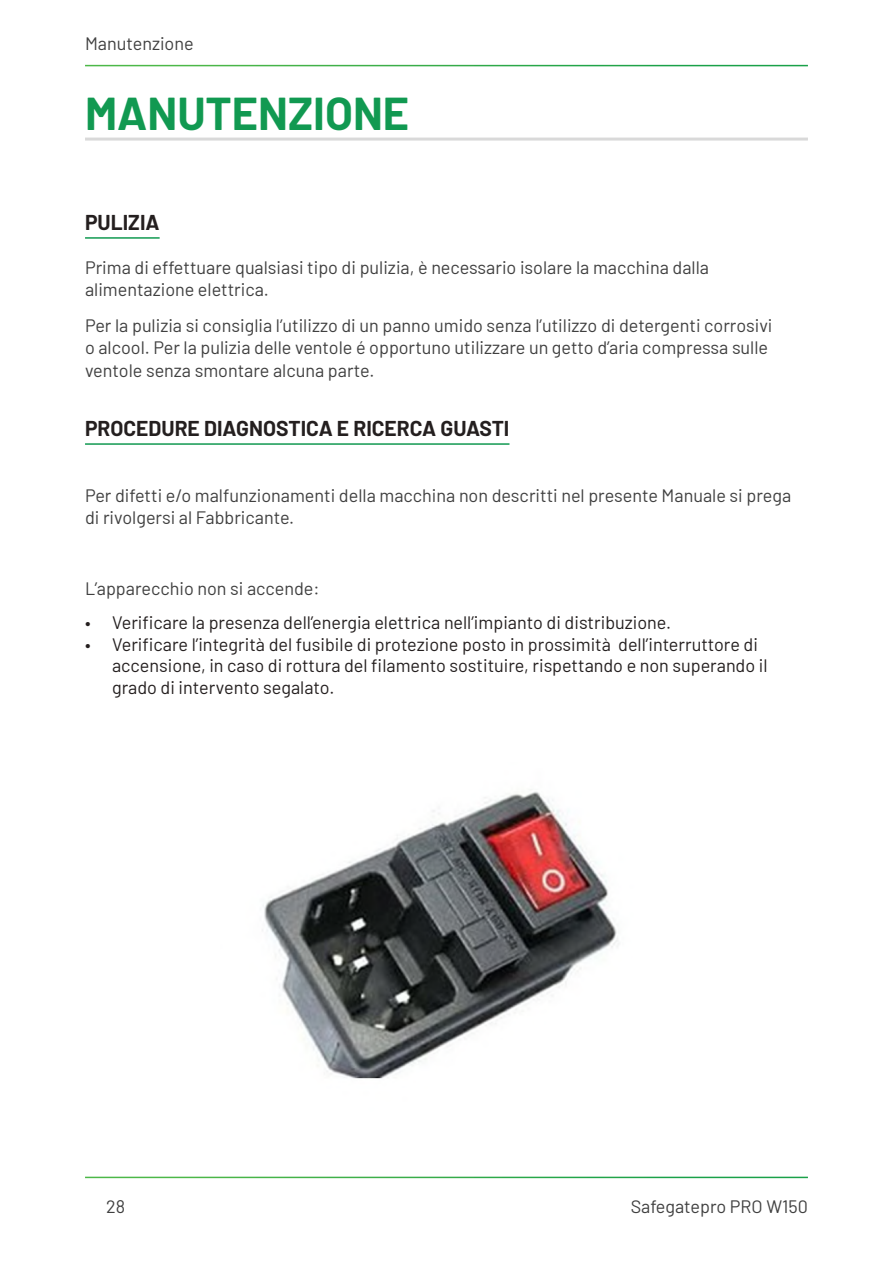
<style>
.page{position:relative;width:893px;height:1263px;background:#fff}
.page>*{position:absolute;margin:0;border:0;box-sizing:border-box;transform-origin:0 0}
.t1{font:700 45px "Barlow";color:#119951}
.t2{font:700 21px "Barlow";color:#241f1f}
.t3{font:18px/22.5px "Barlow";color:#404040}
.t4{font:18px/21.6px "Barlow";color:#241f1f}
</style>
<div class="page">
<hr style="left:85px;top:138px;width:723px;height:3px;background:#d9d9d9">
<hr style="left:85px;top:237px;width:75px;height:2px;background:#119951">
<hr style="left:85px;top:443px;width:424px;height:2px;background:#119951">
<img style="left:262px;top:791px;width:357px;height:288px">
<p class="t3" style="left:85px;top:31px;width:110px">Manutenzione</p>
<h1 class="t1" style="left:85px;top:81px;width:325px">MANUTENZIONE</h1>
<p class="t2" style="left:85px;top:207px;width:76px">PULIZIA</p>
<p class="t3" style="left:85px;top:255px;width:625px">Prima di effettuare qualsiasi tipo di pulizia, è necessario isolare la macchina dalla alimentazione elettrica.</p>
<p class="t3" style="left:85px;top:313px;width:689px">Per la pulizia si consiglia l’utilizzo di un panno umido senza l’utilizzo di detergenti corrosivi o alcool. Per la pulizia delle ventole é opportuno utilizzare un getto d’aria compressa sulle ventole senza smontare alcuna parte.</p>
<p class="t2" style="left:85px;top:413px;width:426px">PROCEDURE DIAGNOSTICA E RICERCA GUASTI</p>
<p class="t3" style="left:85px;top:482px;width:708px">Per difetti e/o malfunzionamenti della macchina non descritti nel presente Manuale si prega di rivolgersi al Fabbricante.</p>
<p class="t3" style="left:85px;top:575px;width:236px">L’apparecchio non si accende:</p>
<p class="t4" style="left:85px;top:610px;width:587px">• Verificare la presenza dell’energia elettrica nell’impianto di distribuzione.</p>
<p class="t4" style="left:112px;top:632px;width:657px;text-indent:-27px">• Verificare l’integrità del fusibile di protezione posto in prossimità dell’interruttore di accensione, in caso di rottura del filamento sostituire, rispettando e non superando il grado di intervento segalato.</p>
<p class="t3" style="left:106px;top:1194px;width:21px">28</p>
<p class="t3" style="left:631px;top:1194px;width:179px">Safegatepro PRO W150</p>
</div>
